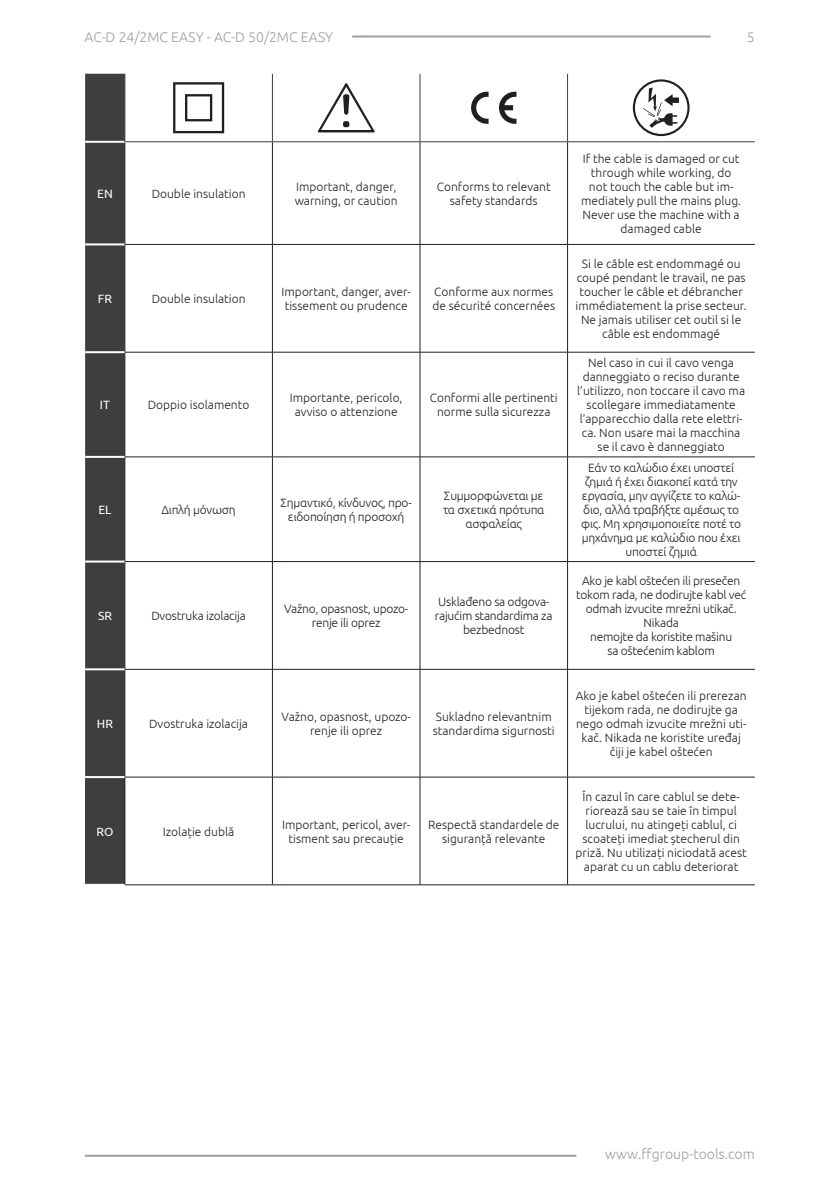
<style>
.page{position:relative;width:840px;height:1191px;background:#fff}
.page>*{position:absolute;margin:0;border:0;box-sizing:border-box;transform-origin:0 0}
.t1{font:300 14px "Ubuntu";color:#9d9fa2}
.t2{font:300 12px/14px "Ubuntu";color:#231f20;text-align:center}
.t3{font:300 12px/14px "Ubuntu";letter-spacing:-.02em;color:#231f20;text-align:center}
.t4{font:12px "Ubuntu";color:#fff}
</style>
<div class="page">
<hr style="left:85px;top:1154px;width:490px;height:2px;background:#9d9fa2">
<div style="left:85px;top:74px;width:40px;height:702px;background:#3e3e3f"></div>
<svg style="left:125px;top:142px;width:629px;height:742px"></svg>
<div style="left:85px;top:777px;width:40px;height:108px;background:#3e3e3f"></div>
<hr style="left:124px;top:143px;width:1px;height:101px;background:#231f20">
<hr style="left:272px;top:142px;width:1px;height:102px;background:#231f20">
<hr style="left:124px;top:244px;width:148px;height:1px;background:#231f20">
<hr style="left:124px;top:245px;width:1px;height:107px;background:#231f20">
<hr style="left:272px;top:245px;width:1px;height:107px;background:#231f20">
<hr style="left:124px;top:352px;width:148px;height:1px;background:#231f20">
<hr style="left:124px;top:352px;width:1px;height:104px;background:#231f20">
<hr style="left:272px;top:352px;width:1px;height:104px;background:#231f20">
<hr style="left:124px;top:456px;width:148px;height:1px;background:#231f20">
<hr style="left:124px;top:457px;width:1px;height:104px;background:#231f20">
<hr style="left:272px;top:457px;width:1px;height:104px;background:#231f20">
<hr style="left:124px;top:561px;width:148px;height:1px;background:#231f20">
<hr style="left:124px;top:562px;width:1px;height:107px;background:#231f20">
<hr style="left:272px;top:562px;width:1px;height:107px;background:#231f20">
<hr style="left:124px;top:669px;width:148px;height:1px;background:#231f20">
<hr style="left:124px;top:669px;width:1px;height:108px;background:#231f20">
<hr style="left:272px;top:669px;width:1px;height:108px;background:#231f20">
<hr style="left:124px;top:776px;width:148px;height:1px;background:#231f20">
<hr style="left:124px;top:777px;width:1px;height:107px;background:#231f20">
<hr style="left:272px;top:777px;width:1px;height:107px;background:#231f20">
<hr style="left:124px;top:884px;width:148px;height:1px;background:#231f20">
<hr style="left:85px;top:243px;width:39px;height:2px;background:#fff">
<hr style="left:85px;top:351px;width:39px;height:2px;background:#fff">
<hr style="left:85px;top:456px;width:39px;height:2px;background:#fff">
<hr style="left:85px;top:560px;width:39px;height:2px;background:#fff">
<hr style="left:85px;top:668px;width:39px;height:2px;background:#fff">
<hr style="left:85px;top:776px;width:39px;height:2px;background:#fff">
<hr style="left:85px;top:884px;width:39px;height:2px;background:#fff">
<hr style="left:419px;top:142px;width:1px;height:102px;background:#231f20">
<hr style="left:567px;top:142px;width:1px;height:102px;background:#231f20">
<hr style="left:272px;top:244px;width:148px;height:1px;background:#231f20">
<hr style="left:420px;top:244px;width:147px;height:1px;background:#231f20">
<hr style="left:419px;top:245px;width:1px;height:107px;background:#231f20">
<hr style="left:567px;top:244px;width:187px;height:1px;background:#231f20">
<hr style="left:567px;top:245px;width:1px;height:107px;background:#231f20">
<hr style="left:272px;top:352px;width:148px;height:1px;background:#231f20">
<hr style="left:420px;top:352px;width:147px;height:1px;background:#231f20">
<hr style="left:419px;top:352px;width:1px;height:104px;background:#231f20">
<hr style="left:567px;top:352px;width:187px;height:1px;background:#231f20">
<hr style="left:567px;top:352px;width:1px;height:104px;background:#231f20">
<hr style="left:272px;top:456px;width:148px;height:1px;background:#231f20">
<hr style="left:420px;top:456px;width:147px;height:1px;background:#231f20">
<hr style="left:419px;top:457px;width:1px;height:104px;background:#231f20">
<hr style="left:567px;top:456px;width:187px;height:1px;background:#231f20">
<hr style="left:567px;top:457px;width:1px;height:104px;background:#231f20">
<hr style="left:272px;top:561px;width:148px;height:1px;background:#231f20">
<hr style="left:420px;top:561px;width:147px;height:1px;background:#231f20">
<hr style="left:419px;top:562px;width:1px;height:107px;background:#231f20">
<hr style="left:567px;top:561px;width:187px;height:1px;background:#231f20">
<hr style="left:567px;top:562px;width:1px;height:107px;background:#231f20">
<hr style="left:272px;top:669px;width:148px;height:1px;background:#231f20">
<hr style="left:420px;top:669px;width:147px;height:1px;background:#231f20">
<hr style="left:419px;top:669px;width:1px;height:108px;background:#231f20">
<hr style="left:567px;top:669px;width:187px;height:1px;background:#231f20">
<hr style="left:567px;top:669px;width:1px;height:108px;background:#231f20">
<hr style="left:272px;top:776px;width:148px;height:1px;background:#231f20">
<hr style="left:420px;top:776px;width:147px;height:1px;background:#231f20">
<hr style="left:419px;top:777px;width:1px;height:107px;background:#231f20">
<hr style="left:567px;top:776px;width:187px;height:1px;background:#231f20">
<hr style="left:567px;top:777px;width:1px;height:107px;background:#231f20">
<hr style="left:272px;top:884px;width:148px;height:1px;background:#231f20">
<hr style="left:420px;top:884px;width:147px;height:1px;background:#231f20">
<hr style="left:567px;top:884px;width:187px;height:1px;background:#231f20">
<hr style="left:85px;top:141px;width:39px;height:2px;background:#fff">
<hr style="left:124px;top:74px;width:1px;height:67px;background:#3e3e3f">
<hr style="left:272px;top:74px;width:1px;height:67px;background:#3e3e3f">
<hr style="left:419px;top:74px;width:1px;height:67px;background:#3e3e3f">
<hr style="left:567px;top:74px;width:1px;height:67px;background:#3e3e3f">
<hr style="left:124px;top:141px;width:148px;height:1px;background:#3e3e3f">
<hr style="left:272px;top:141px;width:148px;height:1px;background:#3e3e3f">
<hr style="left:420px;top:141px;width:147px;height:1px;background:#3e3e3f">
<hr style="left:567px;top:141px;width:187px;height:1px;background:#3e3e3f">
<svg style="left:173px;top:82px;width:51px;height:51px"></svg>
<svg style="left:317px;top:83px;width:57px;height:49px"></svg>
<svg style="left:471px;top:92px;width:17px;height:32px"></svg>
<svg style="left:499px;top:92px;width:17px;height:32px"></svg>
<svg style="left:632px;top:79px;width:57px;height:57px"></svg>
<hr style="left:352px;top:36px;width:357px;height:2px;background:#9d9fa2">
<p class="t1" style="left:84px;top:29px;width:250px">AC-D 24/2MC EASY - AC-D 50/2MC EASY</p>
<p class="t1" style="left:746px;top:29px;width:9px">5</p>
<p class="t4" style="left:97px;top:186px;width:17px">ΕΝ</p>
<p class="t2" style="left:152px;top:186px;width:95px">Double insulation</p>
<p class="t2" style="left:294px;top:179px;width:104px;text-align:left">Important, danger, warning, or caution</p>
<p class="t2" style="left:436px;top:179px;width:115px">Conforms to relevant safety standards</p>
<p class="t4" style="left:98px;top:291px;width:15px">FR</p>
<p class="t2" style="left:152px;top:291px;width:95px">Double insulation</p>
<p class="t2" style="left:281px;top:284px;width:130px;text-align:left">Important, danger, aver&shy;tissement ou prudence</p>
<p class="t2" style="left:432px;top:284px;width:124px;text-align:left">Conforme aux normes de sécurité concernées</p>
<p class="t4" style="left:100px;top:398px;width:12px">IT</p>
<p class="t2" style="left:148px;top:398px;width:103px">Doppio isolamento</p>
<p class="t2" style="left:289px;top:391px;width:114px">Importante, pericolo, avviso o attenzione</p>
<p class="t2" style="left:429px;top:391px;width:129px">Conformi alle pertinenti norme sulla sicurezza</p>
<p class="t4" style="left:98px;top:502px;width:15px">EL</p>
<p class="t2" style="left:161px;top:502px;width:76px">Διπλή μόνωση</p>
<p class="t3" style="left:280px;top:495px;width:133px">Σημαντικό, κίνδυνος, προ&shy;ειδοποίηση ή προσοχή</p>
<p class="t3" style="left:443px;top:488px;width:103px">Συμμορφώνεται με τα σχετικά πρότυπα ασφαλείας</p>
<p class="t4" style="left:98px;top:608px;width:15px">SR</p>
<p class="t3" style="left:151px;top:608px;width:96px">Dvostruka izolacija</p>
<p class="t3" style="left:284px;top:601px;width:126px">Važno, opasnost, upozo&shy;renje ili oprez</p>
<p class="t3" style="left:434px;top:594px;width:119px">Usklađeno sa odgova&shy;rajućim standardima za bezbednost</p>
<p class="t4" style="left:97px;top:716px;width:18px">HR</p>
<p class="t2" style="left:149px;top:716px;width:100px">Dvostruka izolacija</p>
<p class="t2" style="left:281px;top:709px;width:131px">Važno, opasnost, upozo&shy;renje ili oprez</p>
<p class="t2" style="left:432px;top:709px;width:123px;text-align:left">Sukladno relevantnim standardima sigurnosti</p>
<p class="t4" style="left:97px;top:824px;width:18px">RO</p>
<p class="t2" style="left:163px;top:824px;width:73px">Izolație dublă</p>
<p class="t2" style="left:282px;top:817px;width:130px">Important, pericol, aver&shy;tisment sau precauție</p>
<p class="t2" style="left:428px;top:817px;width:133px">Respectă standardele de siguranță relevante</p>
<p class="t2" style="left:581px;top:151px;width:161px">If the cable is damaged or cut through while working, do not touch the cable but im&shy;mediately pull the mains plug.<br>Never use the machine with a damaged cable</p>
<p class="t2" style="left:575px;top:256px;width:173px">Si le câble est endommagé ou coupé pendant le travail, ne pas toucher le câble et débrancher immédiatement la prise secteur.<br>Ne jamais utiliser cet outil si le câble est endommagé</p>
<p class="t2" style="left:577px;top:356px;width:169px">Nel caso in cui il cavo venga danneggiato o reciso durante l’utilizzo, non toccare il cavo ma scollegare immediatamente l’apparecchio dalla rete elettri&shy;ca. Non usare mai la macchina se il cavo è danneggiato</p>
<p class="t3" style="left:581px;top:460px;width:161px">Εάν το καλώδιο έχει υποστεί ζημιά ή έχει διακοπεί κατά την εργασία, μην αγγίζετε το καλώ&shy;διο, αλλά τραβήξτε αμέσως το φις. Μη χρησιμοποιείτε ποτέ το μηχάνημα με καλώδιο που έχει υποστεί ζημιά</p>
<p class="t3" style="left:576px;top:573px;width:171px">Ako je kabl oštećen ili presečen tokom rada, ne dodirujte kabl već odmah izvucite mrežni utikač.<br>Nikada<br>nemojte da koristite mašinu<br>sa oštećenim kablom</p>
<p class="t2" style="left:575px;top:688px;width:172px">Ako je kabel oštećen ili prerezan tijekom rada, ne dodirujte ga nego odmah izvucite mrežni uti&shy;kač. Nikada ne koristite uređaj čiji je kabel oštećen</p>
<p class="t2" style="left:575px;top:789px;width:173px">În cazul în care cablul se dete&shy;riorează sau se taie în timpul lucrului, nu atingeți cablul, ci scoateți imediat ștecherul din priză. Nu utilizați niciodată acest aparat cu un cablu deteriorat</p>
<p class="t1" style="left:604px;top:1145px;width:151px">www.ffgroup-tools.com</p>
</div>
